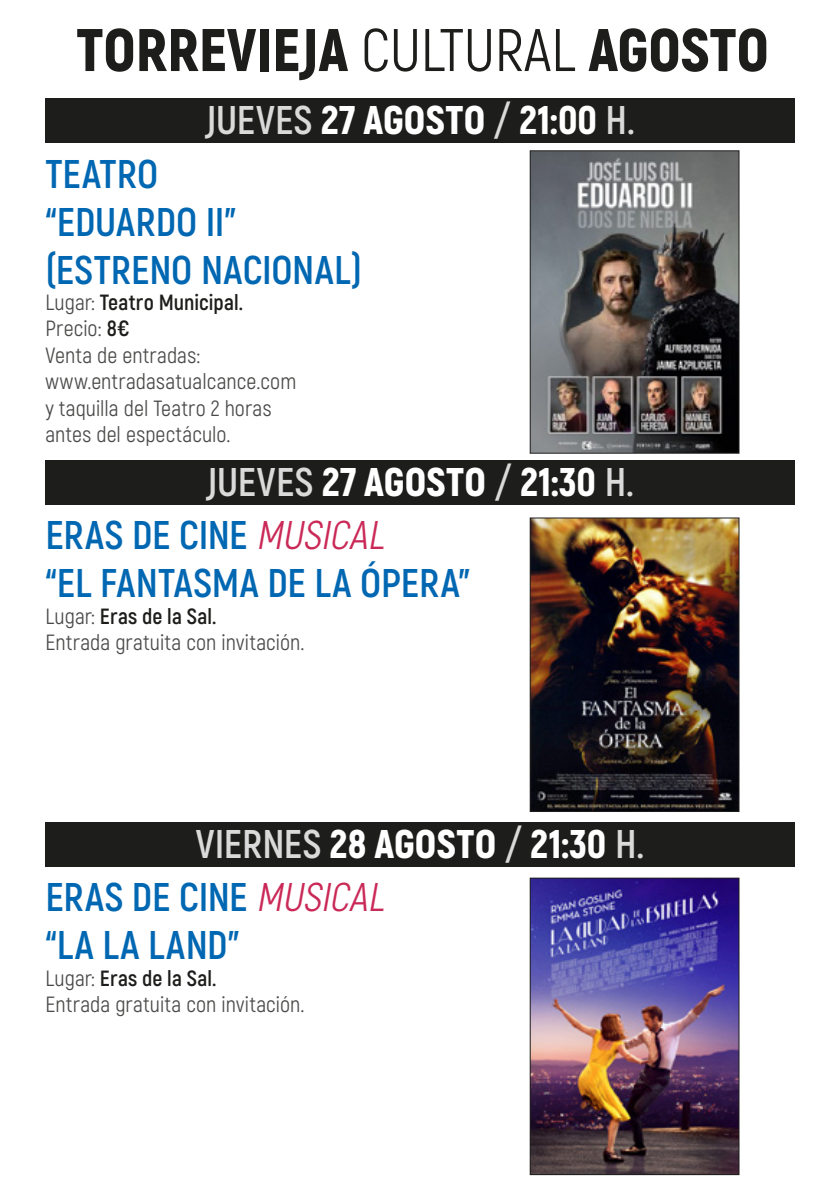
<style>
.page{position:relative;width:840px;height:1191px;background:#fff}
.page>*{position:absolute;margin:0;border:0;box-sizing:border-box;transform-origin:0 0}
.t1{font:900 60px "Akrobat";color:#1d1d1b}
.t2{font:900 40px/53.6px "Akrobat";letter-spacing:.005em;color:#fff}
.t3{font:700 40px/48px "Akrobat";color:#0067b2}
.t4{font:22px/26.4px "Akrobat";letter-spacing:.005em;color:#4a4a49}
.s1{font-weight:400}
.s2{font-weight:700;color:#dadada}
.s3{font-weight:700;color:#1d1d1b}
.s4{font-weight:700;color:#0067b2}
.s5{font-weight:400;font-style:italic;color:#ca2957}
</style>
<div class="page">
<div style="left:45px;top:98px;width:749px;height:45px;background:#1d1d1b"></div>
<div style="left:45px;top:460px;width:749px;height:45px;background:#1d1d1b"></div>
<div style="left:45px;top:822px;width:749px;height:44px;background:#1d1d1b"></div>
<img style="left:529px;top:517px;width:210px;height:295px">
<svg style="left:529px;top:150px;width:210px;height:304px;background:#656262"></svg>
<img style="left:529px;top:877px;width:210px;height:298px">
<h1 class="t1" style="left:76px;top:11px;width:693px">TORREVIEJA <span class="s1">CULTURAL</span> AGOSTO</h1>
<h2 class="t2" style="left:205px;top:93px;width:431px"><span class="s2">JUEVES</span> 27 AGOSTO <span class="s2">/</span> 21:00 <span class="s2">H.</span></h2>
<h2 class="t3" style="left:45px;top:149px;width:318px">TEATRO<br>“EDUARDO II” (ESTRENO NACIONAL)</h2>
<p class="t4" style="left:45px;top:289px;width:252px">Lugar: <span class="s3">Teatro Municipal.<br></span>Precio: <span class="s3">8€<br></span>Venta de entradas: www.entradasatualcance.com y taquilla del Teatro 2 horas antes del espectáculo.</p>
<h2 class="t2" style="left:45px;top:454px;width:589px;text-indent:160px"><span class="s2">JUEVES</span> 27 AGOSTO <span class="s2">/</span> 21:30 <span class="s2">H.<br></span><span class="s4">ERAS DE CINE</span> <span class="s5">MUSICAL</span></h2>
<h2 class="t3" style="left:45px;top:559px;width:426px">“EL FANTASMA DE LA ÓPERA”</h2>
<p class="t4" style="left:45px;top:603px;width:260px">Lugar: <span class="s3">Eras de la Sal.<br></span>Entrada gratuita con invitación.</p>
<h2 class="t2" style="left:45px;top:816px;width:600px;text-indent:150px"><span class="s2">VIERNES</span> 28 AGOSTO <span class="s2">/</span> 21:30 <span class="s2">H.<br></span><span class="s4">ERAS DE CINE</span> <span class="s5">MUSICAL</span></h2>
<h2 class="t3" style="left:45px;top:921px;width:195px">“LA LA LAND”</h2>
<p class="t4" style="left:45px;top:965px;width:260px">Lugar: <span class="s3">Eras de la Sal.<br></span>Entrada gratuita con invitación.</p>
</div>
